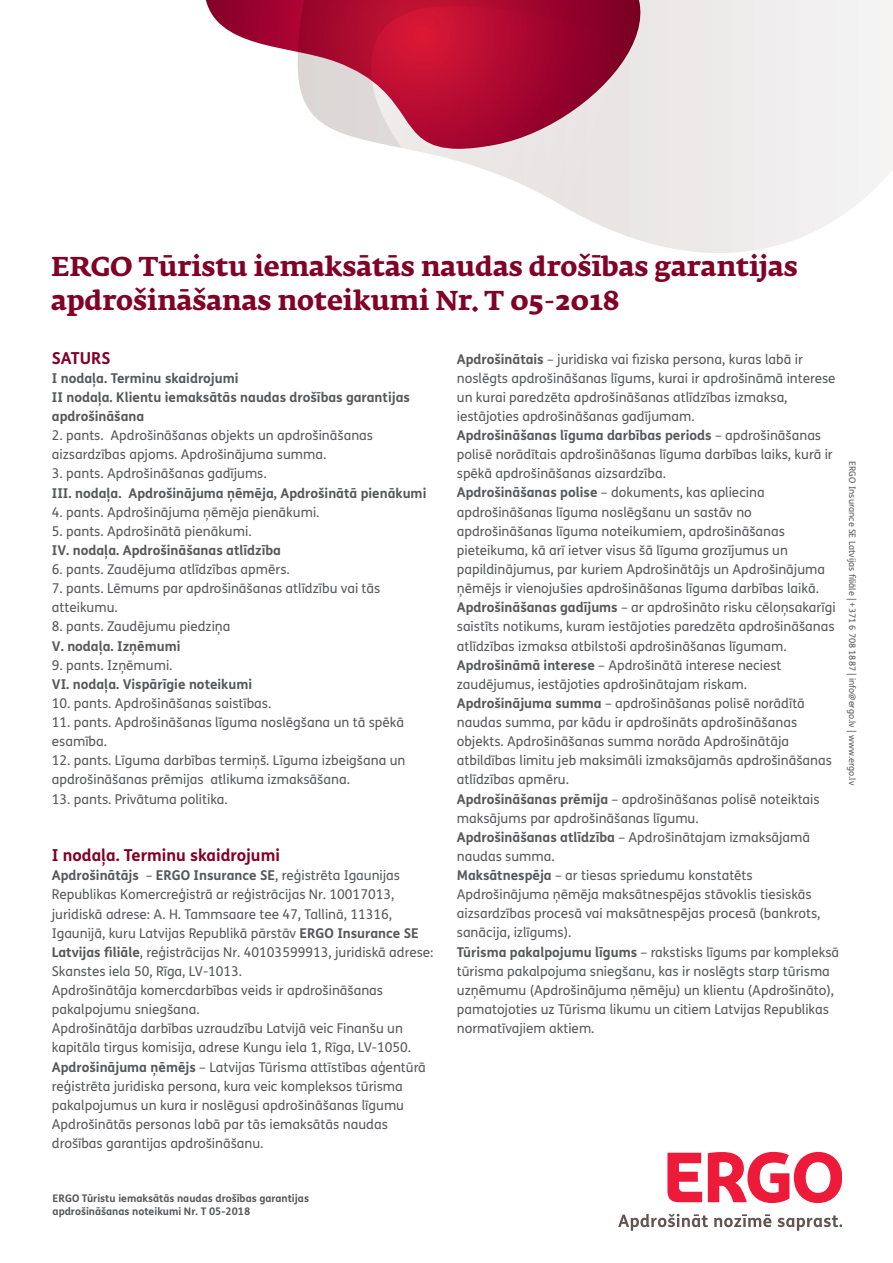
<style>
.page{position:relative;width:893px;height:1263px;background:#fff}
.page>*{position:absolute;margin:0;border:0;box-sizing:border-box;transform-origin:0 0}
.t1{font:700 27px/33.5px "Fedra Serif A Pro";color:#820126}
.t2{font:700 16.5px "FS Me";color:#820126}
.t3{font:13.5px/19.2px "FS Me";color:#57585a}
.t4{font:700 13.5px/19.2px "FS Me";color:#57585a}
.t5{font:700 10.5px/12.6px "FS Me";color:#57585a}
.t6{font:9px "FS Me";color:#57585a}
.s1{font-weight:700}
</style>
<div class="page">
<svg style="left:652px;top:0;width:241px;height:253px"></svg>
<svg style="left:409px;top:0;width:243px;height:244px"></svg>
<svg style="left:206px;top:0;width:436px;height:149px"></svg>
<svg style="left:708px;top:1152px;width:134px;height:51px"></svg>
<svg style="left:667px;top:1153px;width:35px;height:49px"></svg>
<svg style="left:618px;top:1213px;width:90px;height:18px"></svg>
<svg style="left:714px;top:1214px;width:57px;height:13px"></svg>
<svg style="left:778px;top:1215px;width:64px;height:16px"></svg>
<h1 class="t1" style="left:51px;top:250px;width:748px">ERGO Tūristu iemaksātās naudas drošības garantijas apdrošināšanas noteikumi Nr. T 05-2018</h1>
<p class="t2" style="left:52px;top:345px;width:60px">SATURS</p>
<p class="t4" style="left:52px;top:368px;width:360px">I nodaļa. Terminu skaidrojumi<br>II nodaļa. Klientu iemaksātās naudas drošības garantijas apdrošināšana</p>
<p class="t3" style="left:52px;top:425px;width:323px">2. pants. Apdrošināšanas objekts un apdrošināšanas aizsardzības apjoms. Apdrošinājuma summa.</p>
<p class="t3" style="left:52px;top:464px;width:216px">3. pants. Apdrošināšanas gadījums.</p>
<p class="t4" style="left:52px;top:482px;width:376px">III. nodaļa. Apdrošinājuma ņēmēja, Apdrošinātā pienākumi</p>
<p class="t3" style="left:52px;top:502px;width:269px">4. pants. Apdrošinājuma ņēmēja pienākumi.</p>
<p class="t3" style="left:52px;top:521px;width:201px">5. pants. Apdrošinātā pienākumi.</p>
<p class="t4" style="left:52px;top:540px;width:231px">IV. nodaļa. Apdrošināšanas atlīdzība</p>
<p class="t3" style="left:52px;top:559px;width:239px">6. pants. Zaudējuma atlīdzības apmērs.</p>
<p class="t3" style="left:52px;top:579px;width:330px">7. pants. Lēmums par apdrošināšanas atlīdzību vai tās atteikumu.</p>
<p class="t3" style="left:52px;top:617px;width:180px">8. pants. Zaudējumu piedziņa</p>
<p class="t4" style="left:52px;top:635px;width:130px">V. nodaļa. Izņēmumi</p>
<p class="t3" style="left:52px;top:655px;width:122px">9. pants. Izņēmumi.</p>
<p class="t4" style="left:52px;top:674px;width:202px">VI. nodaļa. Vispārīgie noteikumi</p>
<p class="t3" style="left:52px;top:693px;width:221px">10. pants. Apdrošināšanas saistības.</p>
<p class="t3" style="left:52px;top:712px;width:354px">11. pants. Apdrošināšanas līguma noslēgšana un tā spēkā esamība.</p>
<p class="t3" style="left:52px;top:751px;width:355px">12. pants. Līguma darbības termiņš. Līguma izbeigšana un apdrošināšanas prēmijas atlikuma izmaksāšana.</p>
<p class="t3" style="left:52px;top:789px;width:177px">13. pants. Privātuma politika.</p>
<p class="t2" style="left:52px;top:842px;width:230px">I nodaļa. Terminu skaidrojumi</p>
<p class="t3" style="left:52px;top:866px;width:383px"><span class="s1">Apdrošinātājs</span> – <span class="s1">ERGO Insurance SE</span>, reģistrēta Igaunijas Republikas Komercreģistrā ar reģistrācijas Nr. 10017013, juridiskā adrese: A. H. Tammsaare tee 47, Tallinā, 11316, Igaunijā, kuru Latvijas Republikā pārstāv <span class="s1">ERGO Insurance SE Latvijas filiāle</span>, reģistrācijas Nr. 40103599913, juridiskā adrese:<br>Skanstes iela 50, Rīga, LV-1013.<br>Apdrošinātāja komercdarbības veids ir apdrošināšanas pakalpojumu sniegšana.<br>Apdrošinātāja darbības uzraudzību Latvijā veic Finanšu un kapitāla tirgus komisija, adrese Kungu iela 1, Rīga, LV-1050.<br><span class="s1">Apdrošinājuma ņēmējs</span> – Latvijas Tūrisma attīstības aģentūrā reģistrēta juridiska persona, kura veic kompleksos tūrisma pakalpojumus un kura ir noslēgusi apdrošināšanas līgumu Apdrošinātās personas labā par tās iemaksātās naudas drošības garantijas apdrošināšanu.</p>
<p class="t3" style="left:457px;top:349px;width:384px"><span class="s1">Apdrošinātais</span> – juridiska vai fiziska persona, kuras labā ir noslēgts apdrošināšanas līgums, kurai ir apdrošināmā interese un kurai paredzēta apdrošināšanas atlīdzības izmaksa, iestājoties apdrošināšanas gadījumam.<br><span class="s1">Apdrošināšanas līguma darbības periods</span> – apdrošināšanas polisē norādītais apdrošināšanas līguma darbības laiks, kurā ir spēkā apdrošināšanas aizsardzība.<br><span class="s1">Apdrošināšanas polise</span> – dokuments, kas apliecina apdrošināšanas līguma noslēgšanu un sastāv no apdrošināšanas līguma noteikumiem, apdrošināšanas pieteikuma, kā arī ietver visus šā līguma grozījumus un papildinājumus, par kuriem Apdrošinātājs un Apdrošinājuma ņēmējs ir vienojušies apdrošināšanas līguma darbības laikā.<br><span class="s1">Apdrošināšanas gadījums</span> – ar apdrošināto risku cēloņsakarīgi saistīts notikums, kuram iestājoties paredzēta apdrošināšanas atlīdzības izmaksa atbilstoši apdrošināšanas līgumam.<br><span class="s1">Apdrošināmā interese</span> – Apdrošinātā interese neciest zaudējumus, iestājoties apdrošinātajam riskam.<br><span class="s1">Apdrošinājuma summa</span> – apdrošināšanas polisē norādītā naudas summa, par kādu ir apdrošināts apdrošināšanas objekts. Apdrošināšanas summa norāda Apdrošinātāja atbildības limitu jeb maksimāli izmaksājamās apdrošināšanas atlīdzības apmēru.<br><span class="s1">Apdrošināšanas prēmija</span> – apdrošināšanas polisē noteiktais maksājums par apdrošināšanas līgumu.<br><span class="s1">Apdrošināšanas atlīdzība</span> – Apdrošinātajam izmaksājamā naudas summa.<br><span class="s1">Maksātnespēja</span> – ar tiesas spriedumu konstatēts Apdrošinājuma ņēmēja maksātnespējas stāvoklis tiesiskās aizsardzības procesā vai maksātnespējas procesā (bankrots, sanācija, izlīgums).<br><span class="s1">Tūrisma pakalpojumu līgums</span> – rakstisks līgums par kompleksā tūrisma pakalpojuma sniegšanu, kas ir noslēgts starp tūrisma uzņēmumu (Apdrošinājuma ņēmēju) un klientu (Apdrošināto), pamatojoties uz Tūrisma likumu un citiem Latvijas Republikas normatīvajiem aktiem.</p>
<p class="t6" style="left:858px;top:461px;width:325px;rotate:90deg">ERGO Insurance SE Latvijas filiāle | +371 6 708 1887 | info@ergo.lv | www.ergo.lv</p>
<p class="t5" style="left:53px;top:1192px;width:258px">ERGO Tūristu iemaksātās naudas drošības garantijas apdrošināšanas noteikumi Nr. T 05-2018</p>
</div>
